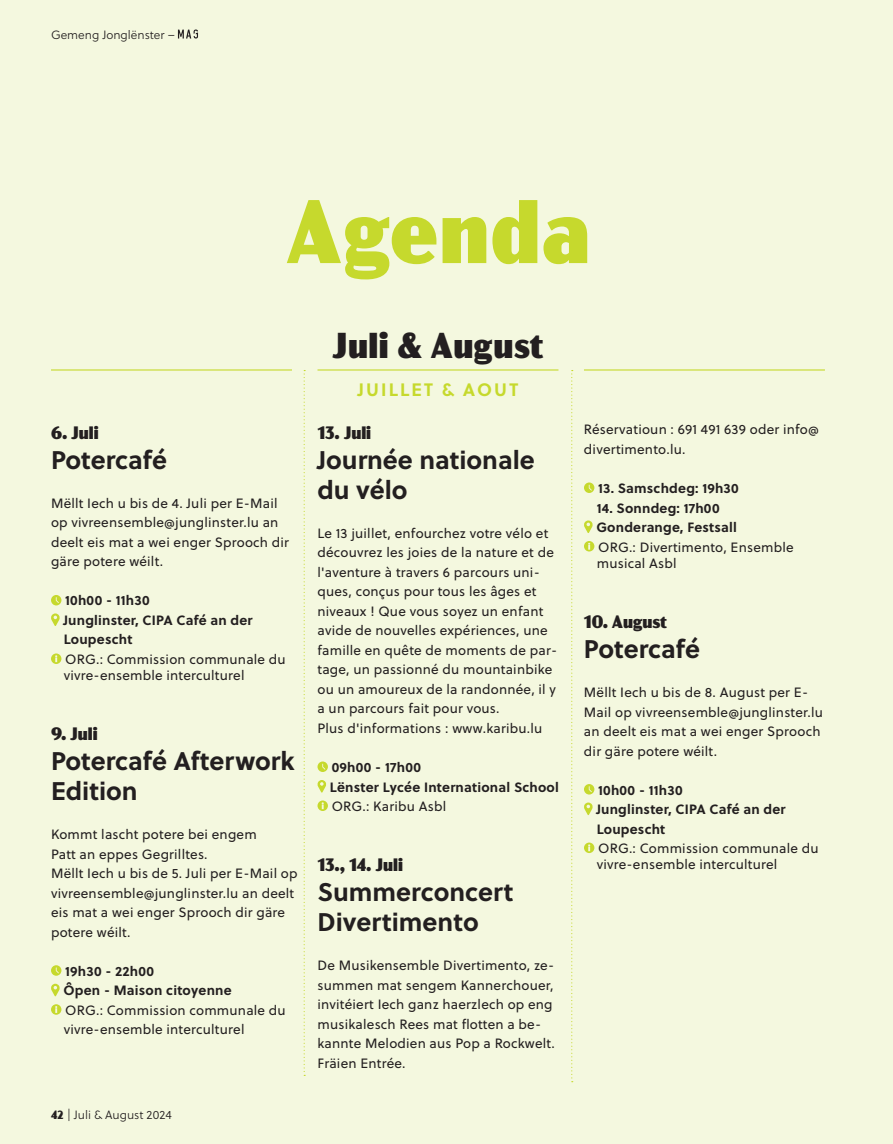
<style>
.page{position:relative;width:893px;height:1144px;background:#f4f8df}
.page>*{position:absolute;margin:0;border:0;box-sizing:border-box;transform-origin:0 0}
._1-Haupttitel_LU{font:900 90px "Acme Gothic";letter-spacing:.015em;color:#c6d92d}
.t1{font:900 36px "Acme Gothic";letter-spacing:.015em;color:#231f20}
.Veranstaltung{font:700 25.5px/30px "Soleil";color:#231f20}
.Datum{font:700 25.5px/30px "Soleil";color:#231f20}
.Information{font:900 18px "Acme Gothic";color:#231f20}
.Datum-2{font:900 18px "Acme Gothic";color:#231f20}
.t2{font:700 18px "Soleil";letter-spacing:.12em;color:#c6d92d}
.Erklärungstext{font:13.5px/19.5px "Soleil";letter-spacing:.015em;color:#231f20}
.Datum-3{font:13.5px/19.5px "Soleil";letter-spacing:.015em;color:#231f20}
.Information-2{font:700 13.5px/19.5px "Soleil";letter-spacing:.015em;color:#231f20}
.Information-3{font:13.5px/16.2px "Soleil";letter-spacing:.015em;color:#231f20}
.t3{font:12px "Soleil Lt";color:#231f20}
.s1{font-family:"Acme Gothic";font-weight:900}
</style>
<div class="page">
<svg style="left:178px;top:30px;width:20px;height:9px"></svg>
<svg style="left:51px;top:595px;width:10px;height:10px"></svg>
<svg style="left:51px;top:613px;width:9px;height:13px"></svg>
<svg style="left:51px;top:653px;width:10px;height:11px"></svg>
<svg style="left:51px;top:965px;width:10px;height:11px"></svg>
<svg style="left:51px;top:984px;width:9px;height:12px"></svg>
<svg style="left:51px;top:1004px;width:10px;height:11px"></svg>
<svg style="left:317px;top:761px;width:11px;height:11px"></svg>
<svg style="left:317px;top:780px;width:9px;height:12px"></svg>
<svg style="left:317px;top:800px;width:11px;height:11px"></svg>
<hr style="left:51px;top:369px;width:241px;height:1px;background:#c6d92d">
<hr style="left:317px;top:369px;width:241px;height:1px;background:#c6d92d">
<hr style="left:584px;top:369px;width:241px;height:1px;background:#c6d92d">
<svg style="left:584px;top:482px;width:10px;height:11px"></svg>
<svg style="left:584px;top:520px;width:9px;height:13px"></svg>
<svg style="left:584px;top:541px;width:10px;height:10px"></svg>
<svg style="left:584px;top:784px;width:10px;height:10px"></svg>
<svg style="left:584px;top:802px;width:9px;height:13px"></svg>
<svg style="left:584px;top:842px;width:10px;height:11px"></svg>
<svg style="left:304px;top:370px;width:1px;height:706px"></svg>
<svg style="left:571px;top:370px;width:2px;height:712px"></svg>
<p class="t3" style="left:51px;top:26px;width:125px">Gemeng Jonglënster –</p>
<p class="_1-Haupttitel_LU" style="left:286px;top:163px;width:306px">Agenda</p>
<p class="t1" style="left:332px;top:318px;width:213px">Juli &amp; August</p>
<p class="t2" style="left:358px;top:375px;width:162px">JUILLET &amp; AOUT</p>
<p class="Information" style="left:51px;top:419px;width:49px">6. Juli</p>
<p class="Veranstaltung" style="left:51px;top:444px;width:118px">Potercafé</p>
<p class="Erklärungstext" style="left:51px;top:493px;width:239px">Mëllt Iech u bis de 4. Juli per E-Mail op vivreensemble@junglinster.lu an deelt eis mat a wei enger Sprooch dir gäre potere wéilt.</p>
<p class="Information-2" style="left:65px;top:590px;width:86px">10h00 - 11h30</p>
<p class="Information-2" style="left:63px;top:610px;width:191px">Junglinster, CIPA Café an der<br>Loupescht</p>
<p class="Information-3" style="left:64px;top:651px;width:224px">ORG.: Commission communale du vivre-ensemble interculturel</p>
<p class="Information" style="left:51px;top:720px;width:48px">9. Juli</p>
<p class="Veranstaltung" style="left:51px;top:745px;width:245px">Potercafé Afterwork<br>Edition</p>
<p class="Erklärungstext" style="left:51px;top:824px;width:207px">Kommt lascht potere bei engem<br>Patt an eppes Gegrilltes.</p>
<p class="Erklärungstext" style="left:51px;top:863px;width:248px">Mëllt Iech u bis de 5. Juli per E-Mail op vivreensemble@junglinster.lu an deelt eis mat a wei enger Sprooch dir gäre potere wéilt.</p>
<p class="Information-2" style="left:65px;top:960px;width:90px">19h30 - 22h00</p>
<p class="Information-2" style="left:63px;top:980px;width:170px">Ôpen - Maison citoyenne</p>
<p class="Information-3" style="left:64px;top:1000px;width:224px;line-height:19.5px">ORG.: Commission communale du vivre-ensemble interculturel</p>
<p class="t3" style="left:51px;top:1106px;width:122px"><span class="s1">42</span> | Juli &amp; August 2024</p>
<p class="Datum-2" style="left:317px;top:419px;width:55px">13. Juli</p>
<p class="Datum" style="left:317px;top:444px;width:219px">Journée nationale du vélo</p>
<p class="Datum-3" style="left:317px;top:523px;width:241px">Le 13 juillet, enfourchez votre vélo et découvrez les joies de la nature et de l'aventure à travers 6 parcours uni&shy;ques, conçus pour tous les âges et niveaux ! Que vous soyez un enfant avide de nouvelles expériences, une famille en quête de moments de par&shy;tage, un passionné du mountainbike ou un amoureux de la randonnée, il y a un parcours fait pour vous.</p>
<p class="Datum-3" style="left:317px;top:718px;width:226px">Plus d'informations : www.karibu.lu</p>
<p class="Information-2" style="left:332px;top:757px;width:91px">09h00 - 17h00</p>
<p class="Information-2" style="left:330px;top:776px;width:231px">Lënster Lycée International School</p>
<p class="Information-3" style="left:332px;top:798px;width:116px">ORG.: Karibu Asbl</p>
<p class="Datum-2" style="left:317px;top:851px;width:87px">13., 14. Juli</p>
<p class="Veranstaltung" style="left:317px;top:876px;width:198px">Summerconcert<br>Divertimento</p>
<p class="Erklärungstext" style="left:317px;top:955px;width:239px">De Musikensemble Divertimento, ze&shy;summen mat sengem Kannerchouer, invitéiert Iech ganz haerzlech op eng musikalesch Rees mat flotten a be&shy;kannte Melodien aus Pop a Rockwelt.<br>Fräien Entrée.</p>
<p class="Erklärungstext" style="left:584px;top:420px;width:236px">Réservatioun : 691 491 639 oder info@ divertimento.lu.</p>
<p class="Information-2" style="left:598px;top:478px;width:142px">13. Samschdeg: 19h30</p>
<p class="Information-2" style="left:597px;top:497px;width:124px">14. Sonndeg: 17h00</p>
<p class="Information-2" style="left:596px;top:517px;width:142px">Gonderange, Festsall</p>
<p class="Information-3" style="left:597px;top:538px;width:198px">ORG.: Divertimento, Ensemble musical Asbl</p>
<p class="Information" style="left:584px;top:608px;width:85px">10. August</p>
<p class="Veranstaltung" style="left:584px;top:633px;width:118px">Potercafé</p>
<p class="Erklärungstext" style="left:584px;top:682px;width:241px">Mëllt Iech u bis de 8. August per E-<br>Mail op vivreensemble@junglinster.lu an deelt eis mat a wei enger Sprooch dir gäre potere wéilt.</p>
<p class="Information-2" style="left:598px;top:779px;width:86px">10h00 - 11h30</p>
<p class="Information-2" style="left:596px;top:799px;width:191px">Junglinster, CIPA Café an der<br>Loupescht</p>
<p class="Information-3" style="left:597px;top:840px;width:224px">ORG.: Commission communale du vivre-ensemble interculturel</p>
</div>
